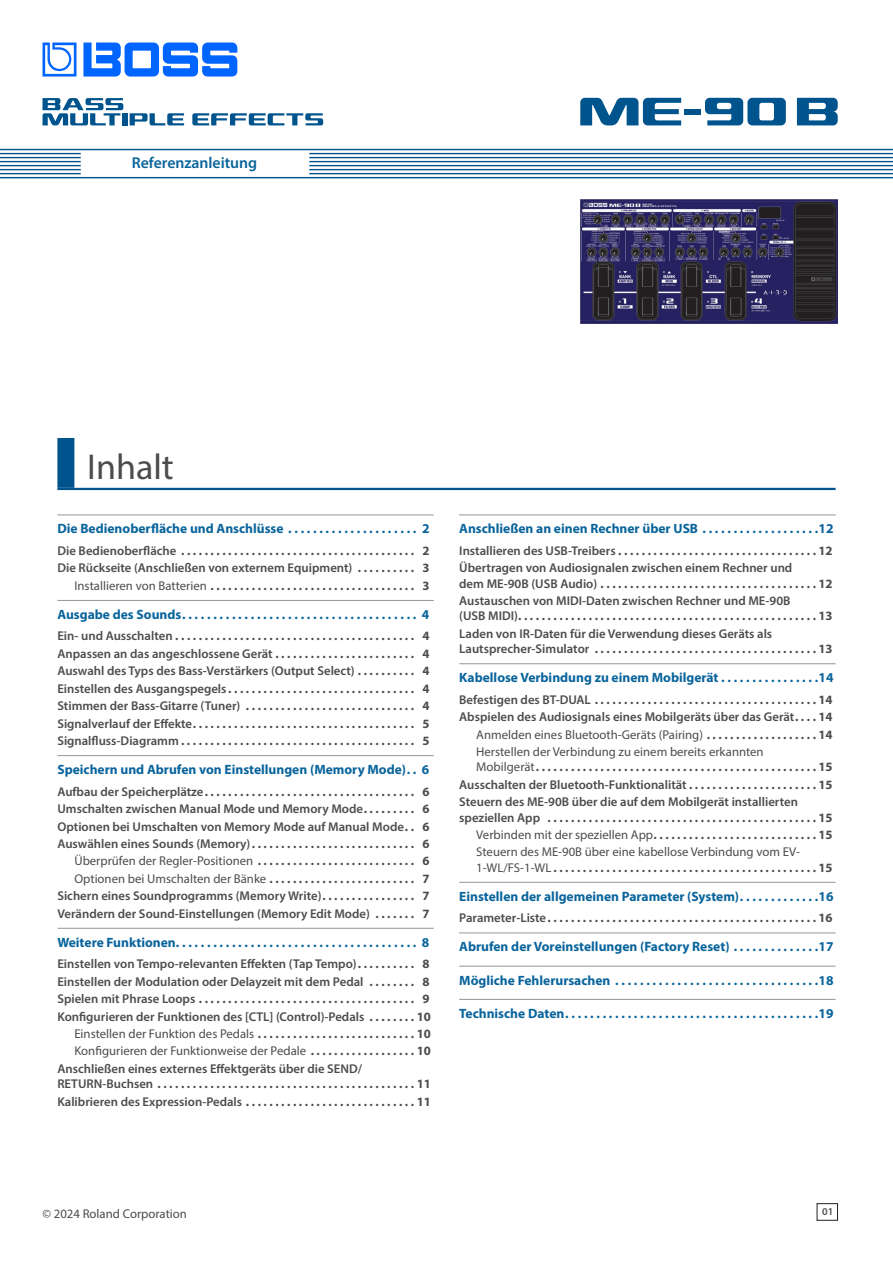
<style>
.page{position:relative;width:893px;height:1263px;background:#fff}
.page>*{position:absolute;margin:0;border:0;box-sizing:border-box;transform-origin:0 0}
.t1{font:36px "Myriad Pro";color:#4b4c4d}
.t2{font:600 15.75px "Myriad Pro";color:#09649c}
.t3{font:700 13.5px "Myriad Pro";color:#09649c}
.t4{font:600 12.75px/17.4px "Myriad Pro";color:#4b4c4d}
.t5{font:700 12.75px/17.4px "Myriad Pro";color:#4b4c4d;text-align:justify}
.t6{font:12.75px "Myriad Pro";color:#4b4c4d}
.t7{font:600 10.5px "Myriad Pro";color:#4b4c4d}
.s1{font-weight:600}
.s2{font-weight:400}
.s3{font-weight:700}
</style>
<div class="page">
<div style="left:817px;top:1203px;width:21px;height:17px;border:1px solid #231f20"></div>
<hr style="left:0;top:177px;width:893px;height:1px;background:#00548e">
<hr style="left:0;top:153px;width:81px;height:1px;background:#00548e">
<hr style="left:309px;top:153px;width:584px;height:1px;background:#00548e">
<hr style="left:309px;top:157px;width:584px;height:1px;background:#00548e">
<hr style="left:309px;top:161px;width:584px;height:1px;background:#00548e">
<hr style="left:309px;top:165px;width:584px;height:1px;background:#00548e">
<hr style="left:309px;top:169px;width:584px;height:1px;background:#00548e">
<hr style="left:309px;top:173px;width:584px;height:1px;background:#00548e">
<hr style="left:0;top:157px;width:81px;height:1px;background:#00548e">
<hr style="left:0;top:161px;width:81px;height:1px;background:#00548e">
<hr style="left:0;top:165px;width:81px;height:1px;background:#00548e">
<hr style="left:0;top:169px;width:81px;height:1px;background:#00548e">
<hr style="left:0;top:173px;width:81px;height:1px;background:#00548e">
<hr style="left:0;top:149px;width:893px;height:1px;background:#00548e">
<svg style="left:580px;top:98px;width:101px;height:27px"></svg>
<div style="left:684px;top:109px;width:17px;height:5px;background:#00548e"></div>
<svg style="left:705px;top:98px;width:81px;height:27px"></svg>
<svg style="left:797px;top:98px;width:41px;height:27px"></svg>
<svg style="left:43px;top:98px;width:80px;height:27px"></svg>
<div style="left:122px;top:113px;width:6px;height:12px;background:#00548e"></div>
<svg style="left:130px;top:113px;width:54px;height:12px"></svg>
<svg style="left:192px;top:113px;width:131px;height:12px"></svg>
<img style="left:580px;top:200px;width:258px;height:123px">
<hr style="left:57px;top:514px;width:377px;height:1px;background:#939598">
<hr style="left:57px;top:600px;width:377px;height:1px;background:#939598">
<hr style="left:57px;top:755px;width:377px;height:1px;background:#939598">
<hr style="left:57px;top:928px;width:377px;height:1px;background:#939598">
<hr style="left:459px;top:514px;width:377px;height:1px;background:#939598">
<hr style="left:459px;top:663px;width:377px;height:1px;background:#939598">
<hr style="left:459px;top:882px;width:377px;height:1px;background:#939598">
<hr style="left:459px;top:932px;width:377px;height:1px;background:#939598">
<hr style="left:459px;top:966px;width:377px;height:1px;background:#939598">
<hr style="left:459px;top:999px;width:377px;height:1px;background:#939598">
<div style="left:57px;top:438px;width:17px;height:50px;background:#00548e"></div>
<hr style="left:57px;top:488px;width:779px;height:2px;background:#00548e">
<svg style="left:83px;top:43px;width:154px;height:34px"></svg>
<svg style="left:43px;top:43px;width:34px;height:34px"></svg>
<p class="t2" style="left:132px;top:153px;width:127px">Referenzanleitung</p>
<h1 class="t1" style="left:87px;top:445px;width:88px">Inhalt</h1>
<p class="t3" style="left:57px;top:520px;width:374px">Die Bedienoberfläche und Anschlüsse . . . . . . . . . . . . . . . . . . . . 2</p>
<p class="t5" style="left:57px;top:542px;width:374px;text-align:right"><span class="s1">Die Bedienoberfläche</span> . . . . . . . . . . . . . . . . . . . . . . . . . . . . . . . . . . . . . . . . 2<br><span class="s1">Die Rückseite (Anschließen von externem Equipment)</span> . . . . . . . . . . 3<br><span class="s2">Installieren von Batterien</span> . . . . . . . . . . . . . . . . . . . . . . . . . . . . . . . . . . . 3</p>
<p class="t3" style="left:57px;top:605px;width:374px">Ausgabe des Sounds . . . . . . . . . . . . . . . . . . . . . . . . . . . . . . . . . . . . . 4</p>
<p class="t5" style="left:57px;top:627px;width:374px"><span class="s1">Ein- und Ausschalten</span> . . . . . . . . . . . . . . . . . . . . . . . . . . . . . . . . . . . . . . . . . 4<br><span class="s1">Anpassen an das angeschlossene Gerät</span> . . . . . . . . . . . . . . . . . . . . . . . . 4<br><span class="s1">Auswahl des Typs des Bass-Verstärkers (Output Select)</span> . . . . . . . . . . 4<br><span class="s1">Einstellen des Ausgangspegels</span> . . . . . . . . . . . . . . . . . . . . . . . . . . . . . . . . 4<br><span class="s1">Stimmen der Bass-Gitarre (Tuner)</span> . . . . . . . . . . . . . . . . . . . . . . . . . . . . . 4<br><span class="s1">Signalverlauf der Effekte</span> . . . . . . . . . . . . . . . . . . . . . . . . . . . . . . . . . . . . . . 5<br><span class="s1">Signalfluss-Diagramm</span> . . . . . . . . . . . . . . . . . . . . . . . . . . . . . . . . . . . . . . . . 5</p>
<p class="t3" style="left:57px;top:761px;width:374px">Speichern und Abrufen von Einstellungen (Memory Mode) . 6</p>
<p class="t4" style="left:57px;top:782px;width:374px;text-align:right">Aufbau der Speicherplätze <span class="s3">. . . . . . . . . . . . . . . . . . . . . . . . . . . . . . . . . . . . 6<br></span>Umschalten zwischen Manual Mode und Memory Mode <span class="s3">. . . . . . . . . 6<br></span>Optionen bei Umschalten von Memory Mode auf Manual Mode <span class="s3">. . 6<br></span>Auswählen eines Sounds (Memory) <span class="s3">. . . . . . . . . . . . . . . . . . . . . . . . . . . . 6<br></span><span class="s2">Überprüfen der Regler-Positionen</span> <span class="s3">. . . . . . . . . . . . . . . . . . . . . . . . . . . 6<br></span><span class="s2">Optionen bei Umschalten der Bänke</span> <span class="s3">. . . . . . . . . . . . . . . . . . . . . . . . . 7<br></span>Sichern eines Soundprogramms (Memory Write) <span class="s3">. . . . . . . . . . . . . . . . 7<br></span>Verändern der Sound-Einstellungen (Memory Edit Mode) <span class="s3">. . . . . . . 7</span></p>
<p class="t3" style="left:57px;top:933px;width:374px">Weitere Funktionen . . . . . . . . . . . . . . . . . . . . . . . . . . . . . . . . . . . . . . 8</p>
<p class="t4" style="left:57px;top:955px;width:374px">Einstellen von Tempo-relevanten Effekten (Tap Tempo) <span class="s3">. . . . . . . . . . 8</span></p>
<p class="t4" style="left:57px;top:972px;width:374px">Einstellen der Modulation oder Delayzeit mit dem Pedal <span class="s3">. . . . . . . . 8</span></p>
<p class="t5" style="left:57px;top:990px;width:374px"><span class="s1">Spielen mit Phrase Loops</span> . . . . . . . . . . . . . . . . . . . . . . . . . . . . . . . . . . . . . 9</p>
<p class="t4" style="left:57px;top:1007px;width:375px">Konfigurieren der Funktionen des [CTL] (Control)-Pedals <span class="s3">. . . . . . . . 10</span></p>
<p class="t6" style="left:74px;top:1026px;width:358px">Einstellen der Funktion des Pedals <span class="s3">. . . . . . . . . . . . . . . . . . . . . . . . . . . 10</span></p>
<p class="t6" style="left:74px;top:1043px;width:358px">Konfigurieren der Funktionweise der Pedale <span class="s3">. . . . . . . . . . . . . . . . . . 10</span></p>
<p class="t4" style="left:57px;top:1059px;width:306px">Anschließen eines externes Effektgeräts über die SEND/</p>
<p class="t5" style="left:57px;top:1075px;width:375px"><span class="s1">RETURN-Buchsen</span> . . . . . . . . . . . . . . . . . . . . . . . . . . . . . . . . . . . . . . . . . . . . 11<br><span class="s1">Kalibrieren des Expression-Pedals</span> . . . . . . . . . . . . . . . . . . . . . . . . . . . . . 11</p>
<p class="t3" style="left:459px;top:520px;width:376px">Anschließen an einen Rechner über USB . . . . . . . . . . . . . . . . . . 12</p>
<p class="t4" style="left:459px;top:542px;width:375px">Installieren des USB-Treibers <span class="s3">. . . . . . . . . . . . . . . . . . . . . . . . . . . . . . . . . . 12<br></span>Übertragen von Audiosignalen zwischen einem Rechner und</p>
<p class="t4" style="left:459px;top:574px;width:375px">dem ME-90B (USB Audio) <span class="s3">. . . . . . . . . . . . . . . . . . . . . . . . . . . . . . . . . . . . . 12<br></span>Austauschen von MIDI-Daten zwischen Rechner und ME-90B</p>
<p class="t4" style="left:459px;top:607px;width:375px">(USB MIDI) <span class="s3">. . . . . . . . . . . . . . . . . . . . . . . . . . . . . . . . . . . . . . . . . . . . . . . . . . . 13<br></span>Laden von IR-Daten für die Verwendung dieses Geräts als</p>
<p class="t5" style="left:459px;top:640px;width:375px"><span class="s1">Lautsprecher-Simulator</span> . . . . . . . . . . . . . . . . . . . . . . . . . . . . . . . . . . . . . . 13</p>
<p class="t3" style="left:459px;top:669px;width:376px">Kabellose Verbindung zu einem Mobilgerät . . . . . . . . . . . . . . . 14</p>
<p class="t5" style="left:459px;top:690px;width:375px"><span class="s1">Befestigen des BT-DUAL</span> . . . . . . . . . . . . . . . . . . . . . . . . . . . . . . . . . . . . . . 14</p>
<p class="t4" style="left:459px;top:708px;width:375px">Abspielen des Audiosignals eines Mobilgeräts über das Gerät <span class="s3">. . . . 14</span></p>
<p class="t6" style="left:476px;top:726px;width:358px">Anmelden eines Bluetooth-Geräts (Pairing) <span class="s3">. . . . . . . . . . . . . . . . . . . 14</span></p>
<p class="t6" style="left:476px;top:744px;width:289px">Herstellen der Verbindung zu einem bereits erkannten</p>
<p class="t4" style="left:459px;top:758px;width:375px;text-align:justify;text-indent:17px"><span class="s2">Mobilgerät</span> <span class="s3">. . . . . . . . . . . . . . . . . . . . . . . . . . . . . . . . . . . . . . . . . . . . . . . . 15<br></span>Ausschalten der Bluetooth-Funktionalität <span class="s3">. . . . . . . . . . . . . . . . . . . . . . 15<br></span>Steuern des ME-90B über die auf dem Mobilgerät installierten</p>
<p class="t5" style="left:476px;top:808px;width:358px;text-indent:-17px"><span class="s1">speziellen App</span> . . . . . . . . . . . . . . . . . . . . . . . . . . . . . . . . . . . . . . . . . . . . . . 15<br><span class="s2">Verbinden mit der speziellen App</span> . . . . . . . . . . . . . . . . . . . . . . . . . . . . 15<br><span class="s2">Steuern des ME-90B über eine kabellose Verbindung vom EV-</span></p>
<p class="t5" style="left:476px;top:858px;width:358px"><span class="s2">1-WL/FS-1-WL</span> . . . . . . . . . . . . . . . . . . . . . . . . . . . . . . . . . . . . . . . . . . . . . 15</p>
<p class="t3" style="left:459px;top:887px;width:376px">Einstellen der allgemeinen Parameter (System) . . . . . . . . . . . . 16</p>
<p class="t5" style="left:459px;top:909px;width:375px"><span class="s1">Parameter-Liste</span> . . . . . . . . . . . . . . . . . . . . . . . . . . . . . . . . . . . . . . . . . . . . . . 16</p>
<p class="t3" style="left:459px;top:938px;width:376px">Abrufen der Voreinstellungen (Factory Reset) . . . . . . . . . . . . . 17</p>
<p class="t3" style="left:459px;top:971px;width:376px">Mögliche Fehlerursachen . . . . . . . . . . . . . . . . . . . . . . . . . . . . . . . . 18</p>
<p class="t3" style="left:459px;top:1004px;width:376px">Technische Daten . . . . . . . . . . . . . . . . . . . . . . . . . . . . . . . . . . . . . . . . 19</p>
<p class="t6" style="left:43px;top:1206px;width:146px">© 2024 Roland Corporation</p>
<p class="t7" style="left:822px;top:1204px;width:13px">01</p>
</div>
